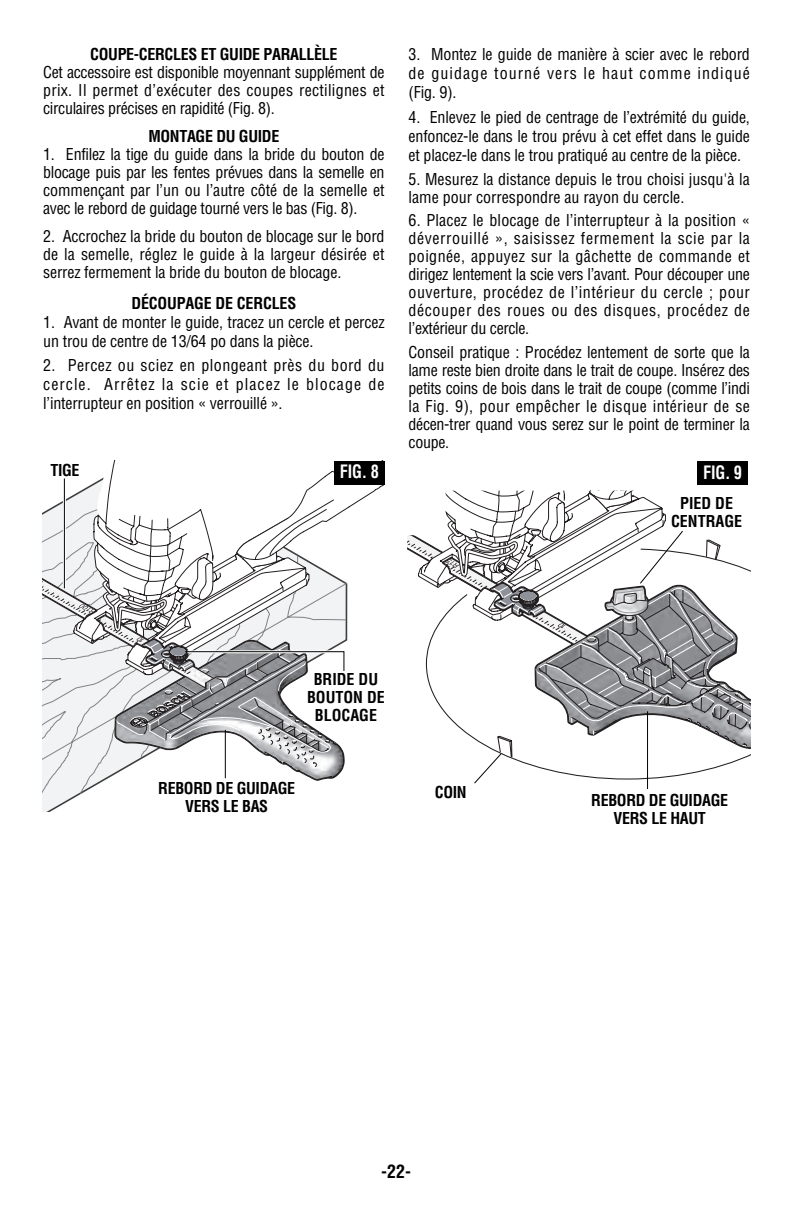
<style>
.page{position:relative;width:792px;height:1224px;background:#fff}
.page>*{position:absolute;margin:0;border:0;box-sizing:border-box;transform-origin:0 0}
.t1{font:700 condensed 18px "Helvetica";letter-spacing:-.015em;color:#fff;scale:.9 1}
.t2{font:700 condensed 18px "Helvetica";color:#000}
.t3{font:condensed 16px/18px "Helvetica";letter-spacing:-.01em;color:#000;text-align:justify}
.t4{font:700 condensed 16px/18px "Helvetica";letter-spacing:-.02em;color:#000;text-align:center}
.t5{font:700 condensed 16px/18px "Helvetica";color:#000;text-align:center}
</style>
<div class="page">
<svg style="left:42px;top:789px;width:48px;height:22px"></svg>
<div style="left:334px;top:461px;width:51px;height:24px;background:#000"></div>
<svg style="left:42px;top:461px;width:341px;height:328px"></svg>
<hr style="left:647px;top:711px;width:1px;height:78px;background:#000">
<svg style="left:407px;top:491px;width:343px;height:293px"></svg>
<div style="left:697px;top:461px;width:51px;height:24px;background:#000"></div>
<p class="t4" style="left:90px;top:45px;width:249px">COUPE-CERCLES ET GUIDE PARALLÈLE</p>
<p class="t3" style="left:43px;top:63px;width:343px">Cet accessoire est disponible moyennant supplément de prix. Il permet d’exécuter des coupes rectilignes et circulaires précises en rapidité (Fig. 8).</p>
<p class="t4" style="left:148px;top:127px;width:133px">MONTAGE DU GUIDE</p>
<p class="t3" style="left:43px;top:145px;width:343px">1. Enfilez la tige du guide dans la bride du bouton de blocage puis par les fentes prévues dans la semelle en commençant par l’un ou l’autre côté de la semelle et avec le rebord de guidage tourné vers le bas (Fig. 8).</p>
<p class="t3" style="left:43px;top:227px;width:343px">2. Accrochez la bride du bouton de blocage sur le bord de la semelle, réglez le guide à la largeur désirée et serrez fermement la bride du bouton de blocage.</p>
<p class="t4" style="left:132px;top:294px;width:166px">DÉCOUPAGE DE CERCLES</p>
<p class="t3" style="left:43px;top:313px;width:343px;line-height:19px">1. Avant de monter le guide, tracez un cercle et percez un trou de centre de 13/64 po dans la pièce.</p>
<p class="t3" style="left:43px;top:356px;width:343px;line-height:19px">2. Percez ou sciez en plongeant près du bord du cercle. Arrêtez la scie et placez le blocage de l’interrupteur en position « verrouillé ».</p>
<p class="t3" style="left:409px;top:45px;width:343px;line-height:19px">3. Montez le guide de manière à scier avec le rebord de guidage tourné vers le haut comme indiqué (Fig. 9).</p>
<p class="t3" style="left:409px;top:108px;width:343px;line-height:19px">4. Enlevez le pied de centrage de l’extrémité du guide, enfoncez-le dans le trou prévu à cet effet dans le guide et placez-le dans le trou pratiqué au centre de la pièce.</p>
<p class="t3" style="left:409px;top:170px;width:343px">5. Mesurez la distance depuis le trou choisi jusqu'à la lame pour correspondre au rayon du cercle.</p>
<p class="t3" style="left:409px;top:212px;width:343px">6. Placez le blocage de l’interrupteur à la position « déverrouillé », saisissez fermement la scie par la poignée, appuyez sur la gâchette de commande et dirigez lentement la scie vers l’avant. Pour découper une ouverture, procédez de l’intérieur du cercle ; pour découper des roues ou des disques, procédez de l’extérieur du cercle.</p>
<p class="t3" style="left:409px;top:344px;width:343px">Conseil pratique : Procédez lentement de sorte que la lame reste bien droite dans le trait de coupe. Insérez des petits coins de bois dans le trait de coupe (comme l’indi la Fig. 9), pour empêcher le disque intérieur de se décen-trer quand vous serez sur le point de terminer la coupe.</p>
<p class="t4" style="left:50px;top:461px;width:31px">TIGE</p>
<p class="t1" style="left:340px;top:462px;width:45px">FIG. 8</p>
<p class="t1" style="left:703px;top:462px;width:45px">FIG. 9</p>
<p class="t5" style="left:671px;top:494px;width:73px">PIED DE<br>CENTRAGE</p>
<p class="t5" style="left:307px;top:670px;width:79px">BRIDE DU<br>BOUTON DE<br>BLOCAGE</p>
<p class="t4" style="left:158px;top:779px;width:138px">REBORD DE GUIDAGE<br>VERS LE BAS</p>
<p class="t4" style="left:435px;top:784px;width:33px">COIN</p>
<p class="t4" style="left:591px;top:792px;width:138px">REBORD DE GUIDAGE<br>VERS LE HAUT</p>
<p class="t2" style="left:381px;top:1161px;width:31px">-22-</p>
</div>
